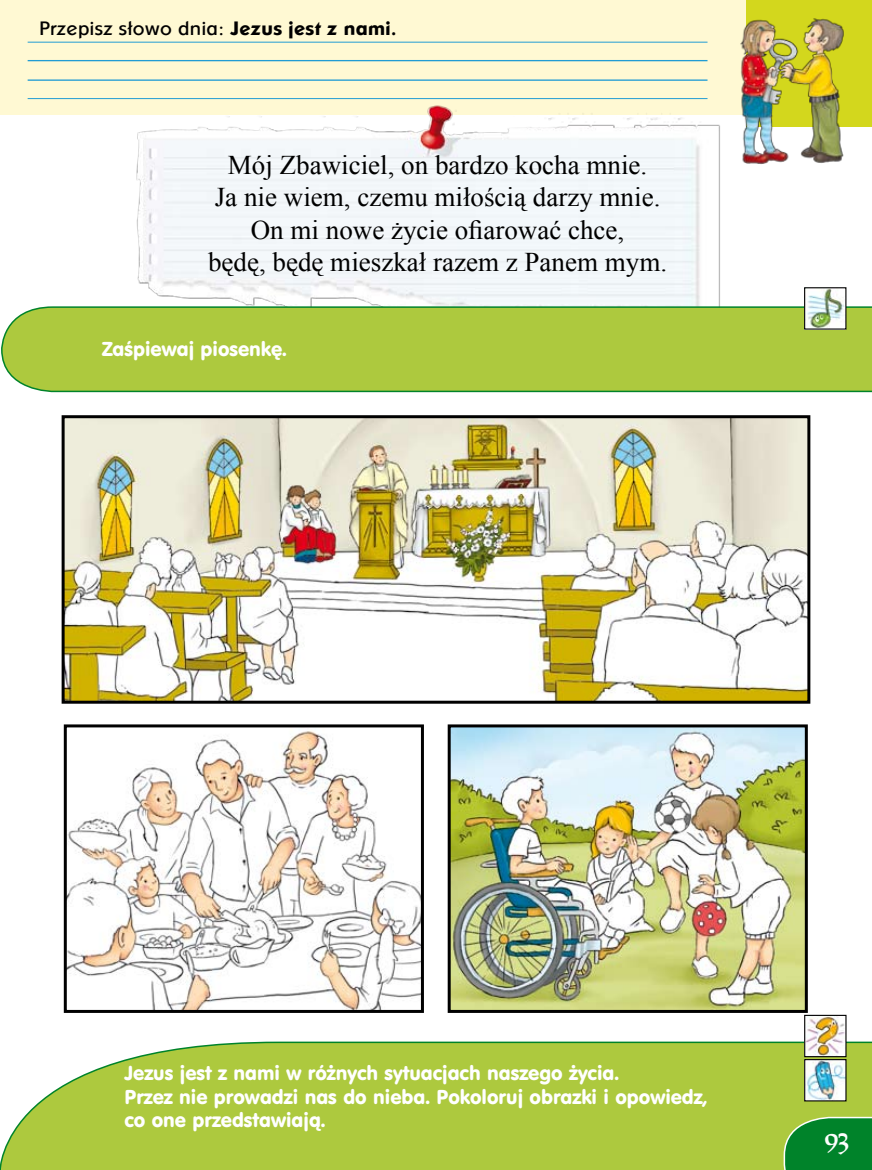
<style>
.page{position:relative;width:872px;height:1170px;background:#fff}
.page>*{position:absolute;margin:0;border:0;box-sizing:border-box;transform-origin:0 0}
.t1{font:27px/32.4px "Times New Roman";color:#000;text-align:center}
.t2{font:22.8px "EFN Salem";color:#fff}
.t3{font:19.5px/23.4px "VAG Rounded PL";color:#fff}
.t4{font:18px "EFN Hebel";letter-spacing:.025em;color:#000}
.s1{font-weight:700}
</style>
<div class="page">
<div style="left:0;top:0;width:872px;height:115px;background:#fff9d3"></div>
<img style="left:130px;top:98px;width:590px;height:207px">
<svg style="left:2px;top:1040px;width:870px;height:129px;background:#b1cc4c"></svg>
<svg style="left:783px;top:1115px;width:89px;height:54px;background:#1d8f34"></svg>
<svg style="left:0;top:1156px;width:2px;height:13px"></svg>
<div style="left:746px;top:0;width:126px;height:127px;background:#d3d71d"></div>
<hr style="left:28px;top:98px;width:679px;height:1px;background:#219cd3">
<hr style="left:28px;top:79px;width:679px;height:2px;background:#219cd3">
<hr style="left:28px;top:42px;width:679px;height:1px;background:#219cd3">
<hr style="left:28px;top:60px;width:679px;height:1px;background:#219cd3">
<svg style="left:1px;top:305px;width:871px;height:88px;background:#a9c844"></svg>
<img style="left:806px;top:289px;width:38px;height:38px">
<div style="left:804px;top:287px;width:42px;height:42px;border:1px solid #000"></div>
<img style="left:66px;top:419px;width:740px;height:280px">
<div style="left:62px;top:415px;width:748px;height:288px;border:3px solid #000"></div>
<img style="left:68px;top:731px;width:352px;height:277px">
<div style="left:64px;top:724px;width:360px;height:288px;border:3px solid #000"></div>
<img style="left:452px;top:728px;width:352px;height:280px">
<div style="left:448px;top:724px;width:360px;height:288px;border:3px solid #000"></div>
<img style="left:740px;top:18px;width:104px;height:146px">
<img style="left:806px;top:1016px;width:38px;height:39px">
<div style="left:804px;top:1014px;width:42px;height:43px;border:1px solid #000"></div>
<img style="left:806px;top:1060px;width:38px;height:39px">
<div style="left:804px;top:1058px;width:42px;height:43px;border:1px solid #000"></div>
<p class="t4" style="left:39px;top:16px;width:358px">Przepisz słowo dnia: <span class="s1">Jezus jest z nami.</span></p>
<h1 class="t1" style="left:208px;top:148px;width:460px">Mój Zbawiciel, on bardzo kocha mnie.<br>Ja nie wiem, czemu miłością darzy mnie.<br>On mi nowe życie ofiarować chce,<br>będę, będę mieszkał razem z Panem mym.</h1>
<p class="t3" style="left:102px;top:337px;width:186px">Zaśpiewaj piosenkę.</p>
<p class="t3" style="left:124px;top:1061px;width:584px">Jezus jest z nami w różnych sytuacjach naszego życia.<br>Przez nie prowadzi nas do nieba. Pokoloruj obrazki i opowiedz, co one przedstawiają.</p>
<p class="t2" style="left:825px;top:1125px;width:25px">93</p>
</div>
